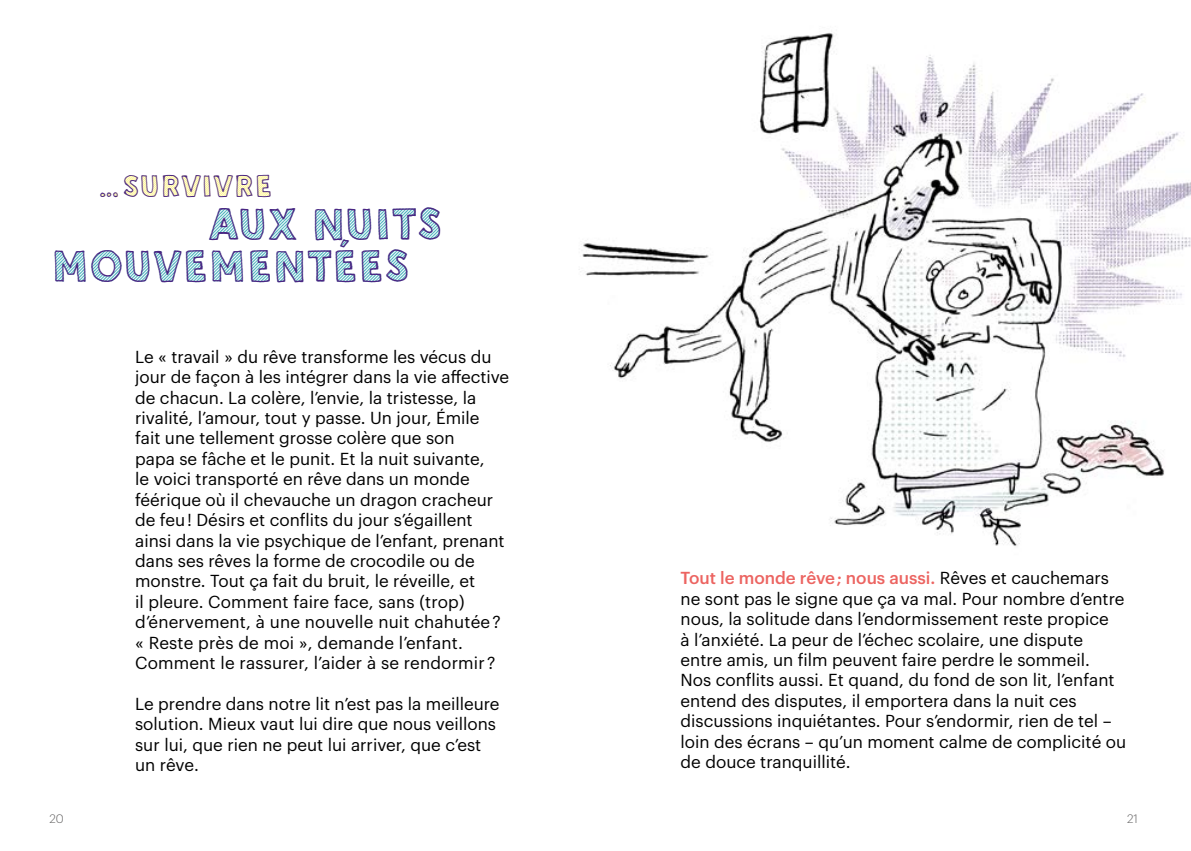
<style>
.page{position:relative;width:1191px;height:851px;background:#fff}
.page>*{position:absolute;margin:0;border:0;box-sizing:border-box;transform-origin:0 0}
.t1{font:46px/42px "SD Sans One";color:#4a2683}
.t2{font:32px "SD Sans One";color:#4a2683}
.t3{font:17px/20.4px "Graphik";color:#000}
.t4{font:300 12px "Graphik";color:#646363}
.s1{font-weight:500;color:#ec6461}
</style>
<div class="page">
<img style="left:579px;top:33px;width:612px;height:513px">
<h2 class="t2" style="left:99px;top:165px;width:175px">…SURVIVRE</h2>
<h1 class="t1" style="left:51px;top:202px;width:393px;text-indent:158px">AUX NUITS<br>MOUVEMENTÉES</h1>
<p class="t3" style="left:135px;top:345px;width:375px">Le « travail » du rêve transforme les vécus du jour de façon à les intégrer dans la vie affective de chacun. La colère, l’envie, la tristesse, la rivalité, l’amour, tout y passe. Un jour, Émile<br>fait une tellement grosse colère que son<br>papa se fâche et le punit. Et la nuit suivante,<br>le voici transporté en rêve dans un monde féérique où il chevauche un dragon cracheur de feu ! Désirs et conflits du jour s’égaillent ainsi dans la vie psychique de l’enfant, prenant dans ses rêves la forme de crocodile ou de monstre. Tout ça fait du bruit, le réveille, et<br>il pleure. Comment faire face, sans (trop) d’énervement, à une nouvelle nuit chahutée ? « Reste près de moi », demande l’enfant.<br>Comment le rassurer, l’aider à se rendormir ?</p>
<p class="t3" style="left:135px;top:692px;width:366px">Le prendre dans notre lit n’est pas la meilleure solution. Mieux vaut lui dire que nous veillons sur lui, que rien ne peut lui arriver, que c’est un rêve.</p>
<p class="t3" style="left:680px;top:566px;width:447px"><span class="s1">Tout le monde rêve ; nous aussi.</span> Rêves et cauchemars ne sont pas le signe que ça va mal. Pour nombre d’entre nous, la solitude dans l’endormissement reste propice<br>à l’anxiété. La peur de l’échec scolaire, une dispute entre amis, un film peuvent faire perdre le sommeil.<br>Nos conflits aussi. Et quand, du fond de son lit, l’enfant entend des disputes, il emportera dans la nuit ces discussions inquiétantes. Pour s’endormir, rien de tel – loin des écrans – qu’un moment calme de complicité ou de douce tranquillité.</p>
<p class="t4" style="left:49px;top:810px;width:16px">20</p>
<p class="t4" style="left:1127px;top:810px;width:12px">21</p>
</div>
